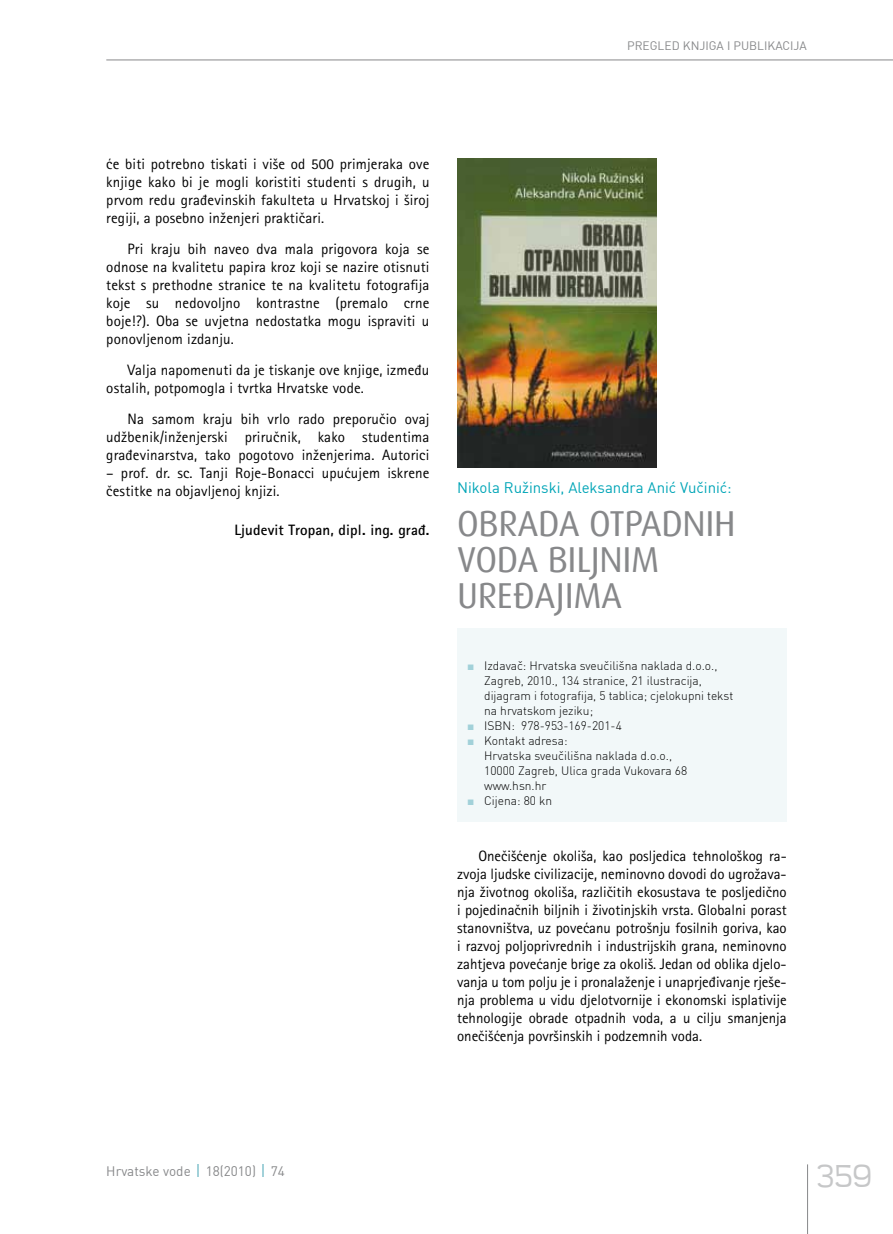
<style>
.page{position:relative;width:893px;height:1234px;background:#fff}
.page>*{position:absolute;margin:0;border:0;box-sizing:border-box;transform-origin:0 0}
.t1{font:36px/36px "Dax";letter-spacing:-.01em;color:#87888a}
.t2{font:300 36px "Teen";color:#c6c7c8}
.t3{font:15px/18px "Rotis Sans Serifklemy";letter-spacing:.01em;color:#000;text-align:justify}
.t4{font:15px "DIN";color:#00a5b7}
.t5{font:700 15px "Rotis Sans Serifklemy";letter-spacing:.01em;color:#000}
.t6{font:13.5px "DIN";color:#87888a}
.t7{font:12px/15px "DIN Lt";color:#000}
.t8{font:12px "DIN";color:#87888a}
.s1{font-family:"Times New Roman";color:#a2d1d9}
</style>
<div class="page">
<hr style="left:807px;top:1164px;width:1px;height:69px;background:#87888a">
<hr style="left:106px;top:60px;width:787px;height:1px;background:#87888a">
<svg style="left:198px;top:1164px;width:1px;height:12px"></svg>
<svg style="left:263px;top:1164px;width:1px;height:12px"></svg>
<img style="left:457px;top:159px;width:200px;height:308px">
<div style="left:457px;top:628px;width:330px;height:194px;background:#f2f8f9"></div>
<p class="t8" style="left:627px;top:37px;width:181px">PREGLED KNJIGA I PUBLIKACIJA</p>
<p class="t3" style="left:106px;top:155px;width:325px">će biti potrebno tiskati i više od 500 primjeraka ove knjige kako bi je mogli koristiti studenti s drugih, u prvom redu građevinskih fakulteta u Hrvatskoj i široj regiji, a posebno inženjeri praktičari.</p>
<p class="t3" style="left:106px;top:240px;width:325px;text-indent:21px">Pri kraju bih naveo dva mala prigovora koja se odnose na kvalitetu papira kroz koji se nazire otisnuti tekst s prethodne stranice te na kvalitetu fotografija koje su nedovoljno kontrastne (premalo crne boje!?). Oba se uvjetna nedostatka mogu ispraviti u ponovljenom izdanju.</p>
<p class="t3" style="left:106px;top:360px;width:325px;text-indent:21px">Valja napomenuti da je tiskanje ove knjige, između ostalih, potpomogla i tvrtka Hrvatske vode.</p>
<p class="t3" style="left:106px;top:409px;width:325px;text-indent:21px">Na samom kraju bih vrlo rado preporučio ovaj udžbenik/inženjerski priručnik, kako studentima građevinarstva, tako pogotovo inženjerima. Autorici</p>
<p class="t3" style="left:106px;top:463px;width:325px">– prof. dr. sc. Tanji Roje-Bonacci upućujem iskrene čestitke na objavljenoj knjizi.</p>
<p class="t5" style="left:234px;top:520px;width:197px">Ljudevit Tropan, dipl. ing. građ.</p>
<p class="t4" style="left:457px;top:477px;width:276px">Nikola Ružinski, Aleksandra Anić Vučinić:</p>
<h1 class="t1" style="left:457px;top:506px;width:280px">OBRADA OTPADNIH<br>VODA BILJNIM<br>UREĐAJIMA</h1>
<p class="t7" style="left:484px;top:657px;width:251px;text-indent:-17px"><span class="s1">■</span> Izdavač: Hrvatska sveučilišna naklada d.o.o., Zagreb, 2010., 134 stranice, 21 ilustracija, dijagram i fotografija, 5 tablica; cjelokupni tekst na hrvatskom jeziku;</p>
<p class="t7" style="left:467px;top:717px;width:156px"><span class="s1">■</span> ISBN: 978-953-169-201-4</p>
<p class="t7" style="left:484px;top:732px;width:205px;text-indent:-17px"><span class="s1">■</span> Kontakt adresa:<br>Hrvatska sveučilišna naklada d.o.o.,<br>10000 Zagreb, Ulica grada Vukovara 68 www.hsn.hr</p>
<p class="t7" style="left:467px;top:792px;width:86px"><span class="s1">■</span> Cijena: 80 kn</p>
<p class="t3" style="left:457px;top:846px;width:331px;text-indent:21px">Onečišćenje okoliša, kao posljedica tehnološkog ra&shy;zvoja ljudske civilizacije, neminovno dovodi do ugrožava&shy;nja životnog okoliša, različitih ekosustava te posljedično i pojedinačnih biljnih i životinjskih vrsta. Globalni porast stanovništva, uz povećanu potrošnju fosilnih goriva, kao i razvoj poljoprivrednih i industrijskih grana, neminovno zahtjeva povećanje brige za okoliš. Jedan od oblika djelo&shy;vanja u tom polju je i pronalaženje i unaprjeđivanje rješe&shy;nja problema u vidu djelotvornije i ekonomski isplativije tehnologije obrade otpadnih voda, a u cilju smanjenja onečišćenja površinskih i podzemnih voda.</p>
<p class="t6" style="left:106px;top:1161px;width:180px">Hrvatske vode 18(2010) 74</p>
<h1 class="t2" style="left:816px;top:1156px;width:57px">359</h1>
</div>
